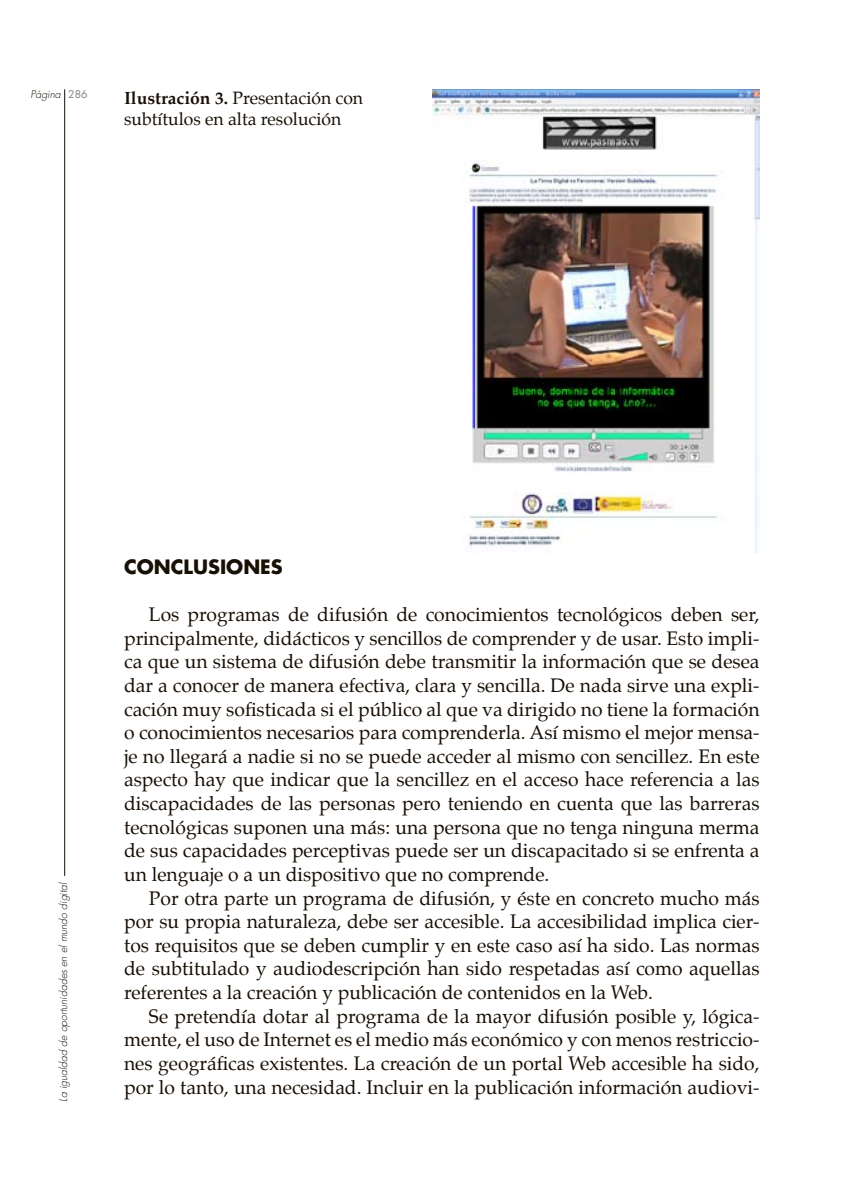
<style>
.page{position:relative;width:844px;height:1191px;background:#fff}
.page>*{position:absolute;margin:0;border:0;box-sizing:border-box;transform-origin:0 0}
.t1{font:19.25px/23.6px "Palatino";color:#180f05;text-align:justify}
.t2{font:700 19.25px "Futura";color:#180f05}
.t3{font:17.5px/21px "Palatino";color:#180f05}
.t4{font:italic 300 10.5px "Futura";color:#180f05}
.s1{font-weight:400;font-style:normal;color:#848382}
.s2{font-weight:700}
</style>
<div class="page">
<hr style="left:64px;top:89px;width:1px;height:787px;background:#180f05">
<img style="left:432px;top:89px;width:327px;height:463px">
<p class="t4" style="left:30px;top:88px;width:59px">Página <span class="s1">286</span></p>
<p class="t3" style="left:124px;top:87px;width:240px"><span class="s2">Ilustración 3.</span> Presentación con subtítulos en alta resolución</p>
<p class="t4" style="left:57px;top:1101px;width:221px;rotate:-90deg">La igualdad de oportunidades en el mundo digital</p>
<p class="t2" style="left:124px;top:553px;width:160px">CONCLUSIONES</p>
<p class="t1" style="left:124px;top:602px;width:636px;text-indent:25px">Los programas de difusión de conocimientos tecnológicos deben ser, principalmente, didácticos y sencillos de comprender y de usar. Esto impli&shy;ca que un sistema de difusión debe transmitir la información que se desea dar a conocer de manera efectiva, clara y sencilla. De nada sirve una expli&shy;cación muy sofisticada si el público al que va dirigido no tiene la formación o conocimientos necesarios para comprenderla. Así mismo el mejor mensa&shy;je no llegará a nadie si no se puede acceder al mismo con sencillez. En este aspecto hay que indicar que la sencillez en el acceso hace referencia a las discapacidades de las personas pero teniendo en cuenta que las barreras tecnológicas suponen una más: una persona que no tenga ninguna merma de sus capacidades perceptivas puede ser un discapacitado si se enfrenta a un lenguaje o a un dispositivo que no comprende.</p>
<p class="t1" style="left:124px;top:886px;width:636px;text-indent:25px">Por otra parte un programa de difusión, y éste en concreto mucho más por su propia naturaleza, debe ser accesible. La accesibilidad implica cier&shy;tos requisitos que se deben cumplir y en este caso así ha sido. Las normas de subtitulado y audiodescripción han sido respetadas así como aquellas referentes a la creación y publicación de contenidos en la Web.</p>
<p class="t1" style="left:124px;top:1004px;width:636px;text-indent:25px">Se pretendía dotar al programa de la mayor difusión posible y, lógica&shy;mente, el uso de Internet es el medio más económico y con menos restriccio&shy;nes geográficas existentes. La creación de un portal Web accesible ha sido, por lo tanto, una necesidad. Incluir en la publicación información audiovi-</p>
</div>
